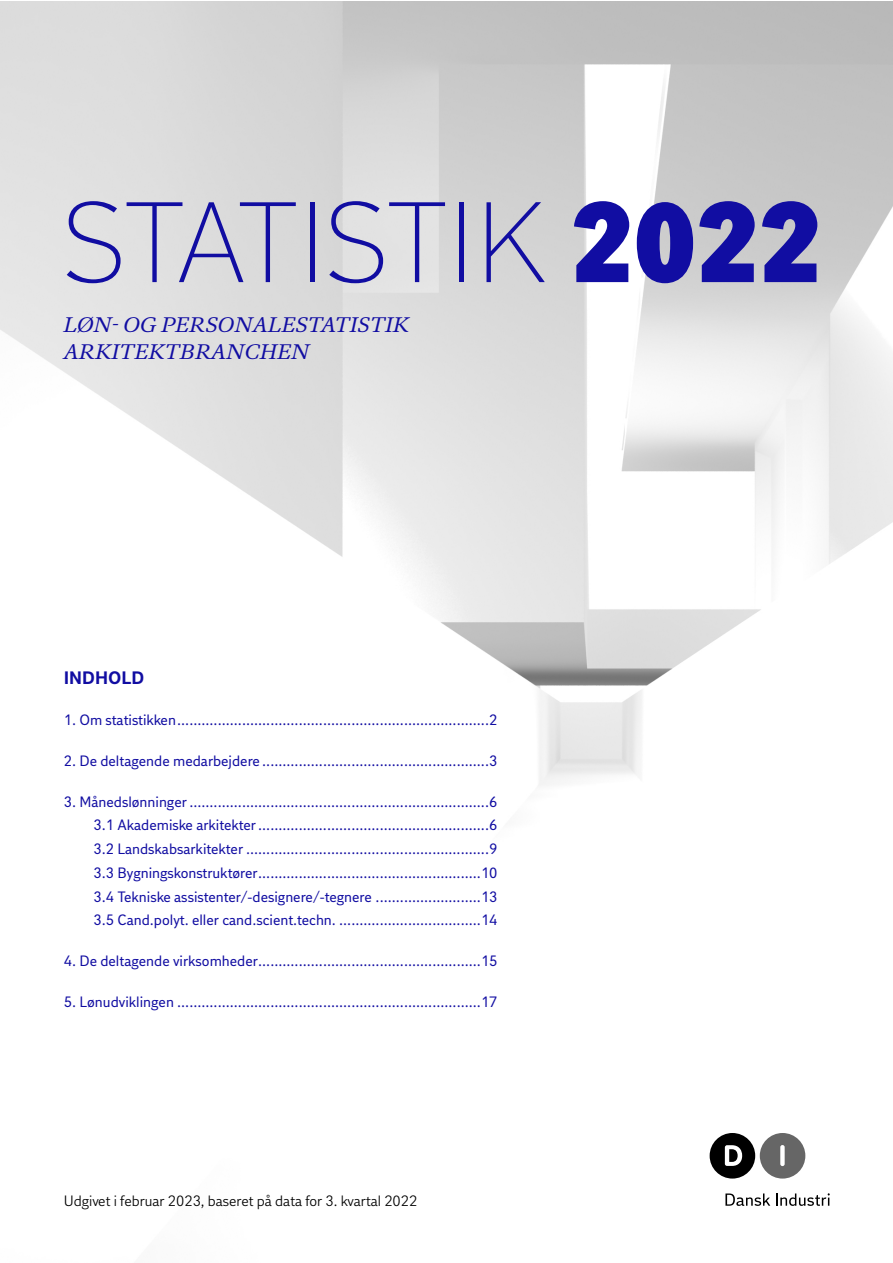
<style>
.page{position:relative;width:893px;height:1263px;background:#fff}
.page>*{position:absolute;margin:0;border:0;box-sizing:border-box;transform-origin:0 0}
.t1{font:300 114px "DI Sans";letter-spacing:-.005em;color:#110da2}
.t2{font:italic 21px/27px "DI Serif";color:#110da2}
.t3{font:700 18px "DI Sans";color:#110da2}
.t4{font:15px/23.7px "DI Sans";color:#110da2;text-align:justify}
.t5{font:15px "DI Sans";color:#000}
.s1{font-weight:900}
</style>
<div class="page">
<svg style="left:710px;top:1133px;width:95px;height:45px"></svg>
<svg style="left:725px;top:1193px;width:45px;height:13px"></svg>
<svg style="left:776px;top:1193px;width:54px;height:13px"></svg>
<h1 class="t1" style="left:64px;top:169px;width:759px">STATISTIK <span class="s1">2022</span></h1>
<h2 class="t2" style="left:63px;top:311px;width:347px">LØN- OG PERSONALESTATISTIK<br>ARKITEKTBRANCHEN</h2>
<p class="t3" style="left:64px;top:666px;width:82px">INDHOLD</p>
<p class="t4" style="left:64px;top:708px;width:435px">1. Om statistikken.............................................................................2</p>
<p class="t4" style="left:64px;top:748px;width:435px">2. De deltagende medarbejdere ........................................................3</p>
<p class="t4" style="left:94px;top:789px;width:405px;text-indent:-30px">3. Månedslønninger ..........................................................................6<br>3.1 Akademiske arkitekter.........................................................6<br>3.2 Landskabsarkitekter ............................................................9<br>3.3 Bygningskonstruktører.......................................................10<br>3.4 Tekniske assistenter/-designere/-tegnere ..........................13<br>3.5 Cand.polyt. eller cand.scient.techn. ...................................14</p>
<p class="t4" style="left:64px;top:949px;width:435px">4. De deltagende virksomheder.......................................................15</p>
<p class="t4" style="left:64px;top:989px;width:435px">5. Lønudviklingen ...........................................................................17</p>
<p class="t5" style="left:64px;top:1191px;width:355px">Udgivet i februar 2023, baseret på data for 3. kvartal 2022</p>
</div>
